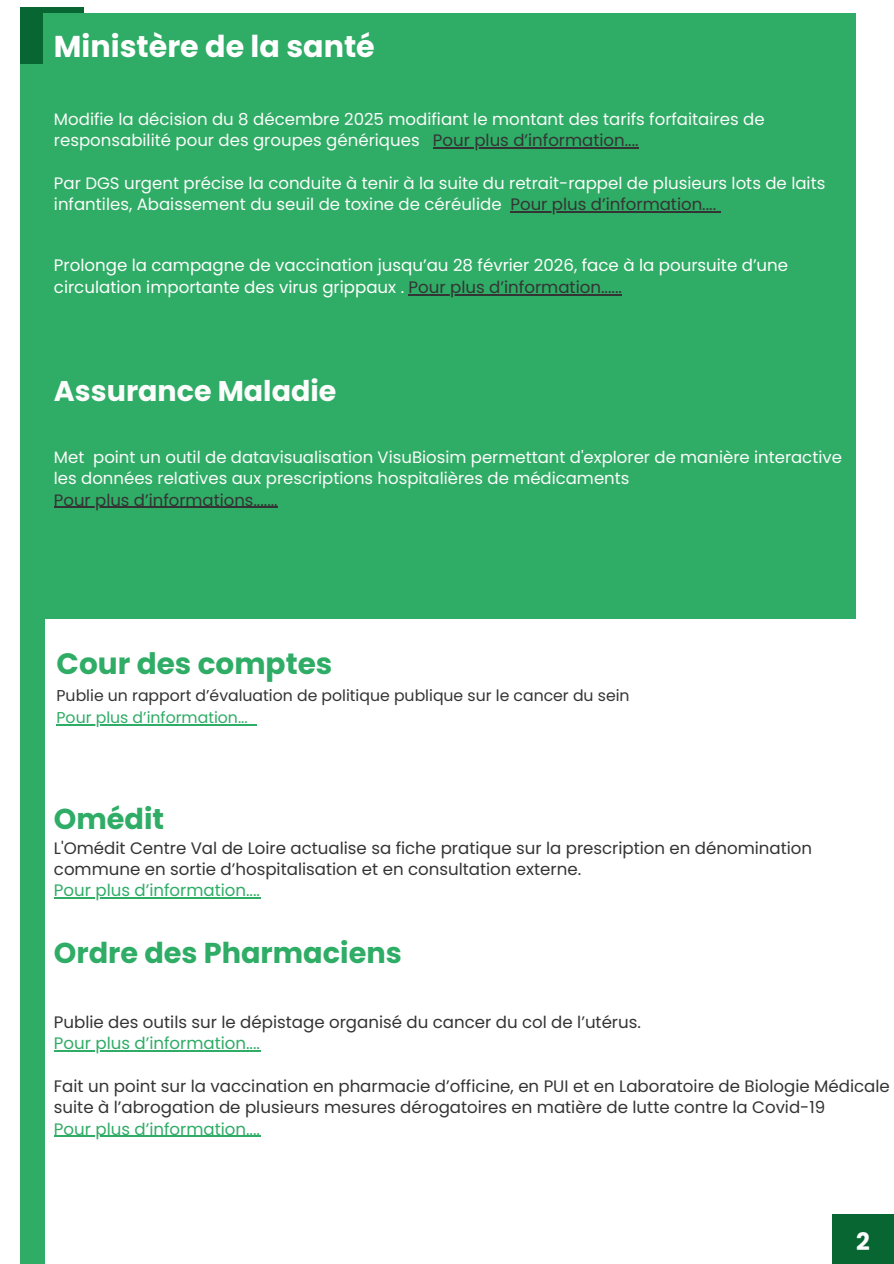
<style>
.page{position:relative;width:894px;height:1264px;background:#fff}
.page>*{position:absolute;margin:0;border:0;box-sizing:border-box;transform-origin:0 0}
.t1{font:700 30.15px "Poppins";color:#fff}
.t2{font:700 29.55px "Poppins";color:#2fac65}
.t3{font:700 28.65px "Poppins";color:#2fac65}
.t4{font:700 28.5px "Poppins";color:#fbfcfb}
.t5{font:700 24px "Poppins";color:#fff}
.t6{font:16.65px/21.5px "Poppins";color:#343434}
.t7{font:16.65px/22.5px "Poppins";color:#fff}
.t8{font:16.65px "Poppins";color:#2fac66}
.t9{font:16.5px/21.5px "Poppins";color:#fbfcfb}
.t10{font:15.75px/21.5px "Poppins";color:#343434}
.s1{color:#343434}
.s2{font-weight:700;color:#2fac66}
.s3{color:#2fac65}
.s4{color:#2fac66}
</style>
<div class="page">
<div style="left:20px;top:8px;width:24px;height:1255px;background:#2fac66"></div>
<div style="left:20px;top:8px;width:63px;height:56px;background:#086633"></div>
<div style="left:831px;top:1213px;width:62px;height:50px;background:#086633"></div>
<div style="left:43px;top:13px;width:812px;height:605px;background:#2fac65"></div>
<hr style="left:433px;top:147px;width:205px;height:1px;background:#343434">
<hr style="left:510px;top:211px;width:206px;height:1px;background:#343434">
<hr style="left:54px;top:506px;width:224px;height:2px;background:#343434">
<hr style="left:66px;top:724px;width:182px;height:1px;background:#2fac66">
<hr style="left:408px;top:294px;width:214px;height:1px;background:#343434">
<hr style="left:54px;top:1050px;width:206px;height:1px;background:#2fac66">
<hr style="left:54px;top:1135px;width:206px;height:1px;background:#2fac66">
<hr style="left:54px;top:897px;width:206px;height:1px;background:#2fac66">
<h1 class="t1" style="left:54px;top:25px;width:322px">Ministère de la santé</h1>
<p class="t9" style="left:54px;top:108px;width:712px">Modifie la décision du 8 décembre 2025 modifiant le montant des tarifs forfaitaires de responsabilité pour des groupes génériques <span class="s1">Pour plus d’information....</span></p>
<p class="t9" style="left:54px;top:172px;width:772px">Par DGS urgent précise la conduite à tenir à la suite du retrait-rappel de plusieurs lots de laits infantiles, Abaissement du seuil de toxine de céréulide <span class="s1">Pour plus d’information....</span></p>
<p class="t7" style="left:54px;top:253px;width:735px">Prolonge la campagne de vaccination jusqu’au 28 février 2026, face à la poursuite d’une circulation importante des virus grippaux . <span class="s1">Pour plus d’information......</span></p>
<h3 class="t4" style="left:54px;top:371px;width:284px">Assurance Maladie</h3>
<p class="t9" style="left:54px;top:446px;width:789px">Met point un outil de datavisualisation VisuBiosim permettant d'explorer de manière interactive les données relatives aux prescriptions hospitalières de médicaments <span class="s2">r<br></span><span class="s1">Pour plus d’informations.......</span></p>
<h2 class="t2" style="left:57px;top:643px;width:277px">Cour des comptes</h2>
<p class="t10" style="left:57px;top:685px;width:574px">Publie un rapport d’évaluation de politique publique sur le cancer du sein<br><span class="s3">P</span><span class="s4">our plus d’information...</span></p>
<h3 class="t3" style="left:54px;top:798px;width:112px">Omédit</h3>
<p class="t6" style="left:54px;top:837px;width:759px">L'Omédit Centre Val de Loire actualise sa fiche pratique sur la prescription en dénomination commune en sortie d’hospitalisation et en consultation externe.</p>
<p class="t8" style="left:54px;top:879px;width:207px">Pour plus d’information....</p>
<h3 class="t3" style="left:54px;top:933px;width:349px">Ordre des Pharmaciens</h3>
<p class="t6" style="left:54px;top:1011px;width:588px">Publie des outils sur le dépistage organisé du cancer du col de l’utérus.</p>
<p class="t8" style="left:54px;top:1031px;width:207px">Pour plus d’information....</p>
<p class="t6" style="left:54px;top:1075px;width:837px">Fait un point sur la vaccination en pharmacie d’officine, en PUI et en Laboratoire de Biologie Médicale suite à l’abrogation de plusieurs mesures dérogatoires en matière de lutte contre la Covid-19</p>
<p class="t8" style="left:54px;top:1117px;width:207px">Pour plus d’information....</p>
<h3 class="t5" style="left:856px;top:1225px;width:15px">2</h3>
</div>
